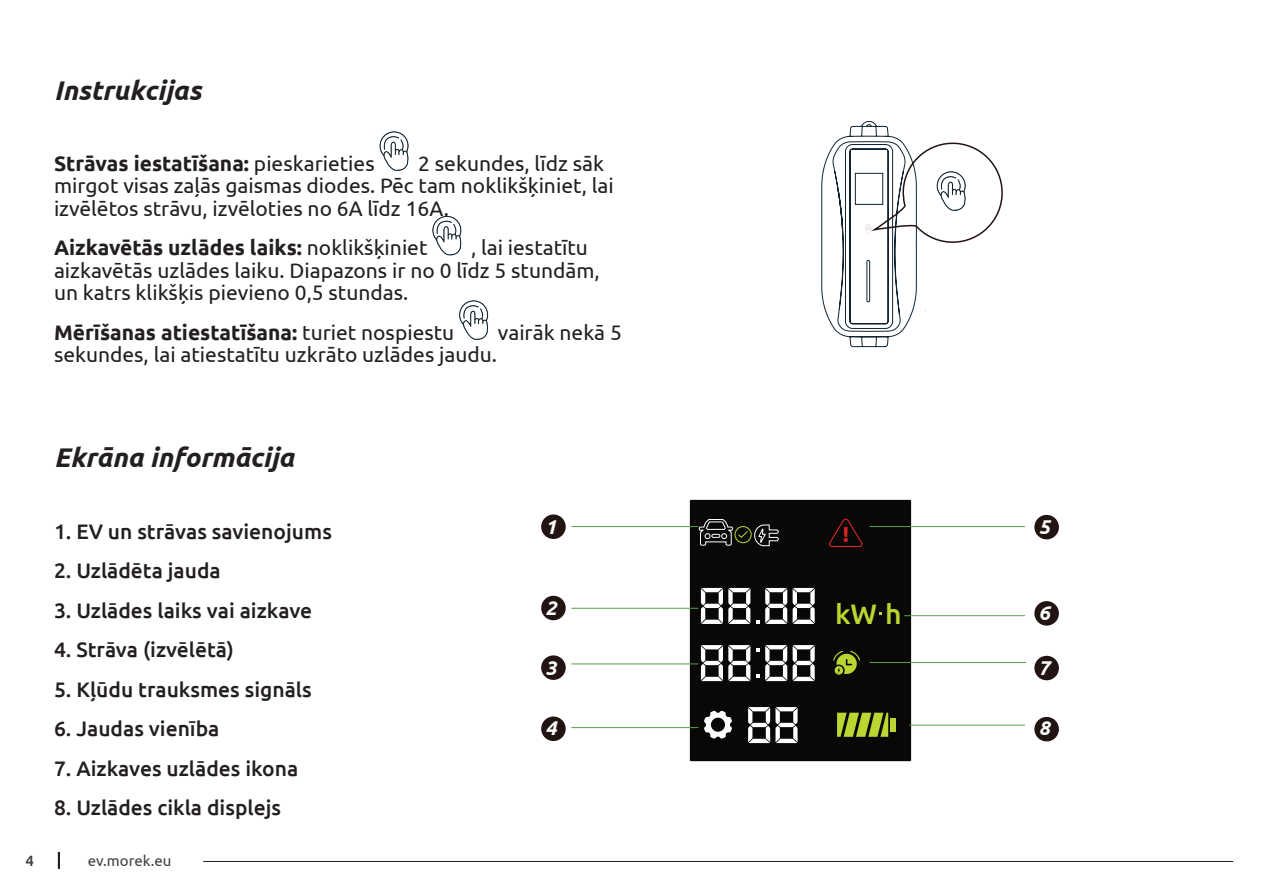
<style>
.page{position:relative;width:1263px;height:893px;background:#fff}
.page>*{position:absolute;margin:0;border:0;box-sizing:border-box;transform-origin:0 0}
.t1{font:500 28.2px "Ubuntu";color:#bcd531}
.t2{font:italic 700 27px "Ubuntu";color:#231f20}
.t3{font:700 21.75px "Ubuntu";color:#da2626}
.t4{font:21px/22.5px "Ubuntu";color:#231f20}
.t5{font:500 21px "Ubuntu";color:#231f20}
.t6{font:700 21px "Ubuntu";color:#231f20}
.t7{font:italic 700 19.95px "Ubuntu";color:#fff}
.t8{font:15px "Ubuntu";color:#413f41}
.t9{font:500 15px "Ubuntu";color:#413f41}
.s1{font-weight:400}
</style>
<div class="page">
<hr style="left:203px;top:861px;width:1030px;height:1px;background:#231f20">
<svg style="left:58px;top:852px;width:2px;height:17px"></svg>
<svg style="left:380px;top:131px;width:29px;height:40px"></svg>
<svg style="left:432px;top:216px;width:30px;height:40px"></svg>
<svg style="left:459px;top:300px;width:30px;height:40px"></svg>
<svg style="left:821px;top:121px;width:182px;height:226px"></svg>
<div style="left:541px;top:514px;width:25px;height:25px;background:#211412;border-radius:50%"></div>
<div style="left:541px;top:596px;width:25px;height:24px;background:#211412;border-radius:50%"></div>
<div style="left:541px;top:655px;width:25px;height:25px;background:#211412;border-radius:50%"></div>
<div style="left:541px;top:716px;width:25px;height:25px;background:#211412;border-radius:50%"></div>
<div style="left:1034px;top:515px;width:25px;height:24px;background:#211412;border-radius:50%"></div>
<div style="left:1034px;top:656px;width:25px;height:24px;background:#211412;border-radius:50%"></div>
<div style="left:1034px;top:601px;width:25px;height:25px;background:#211412;border-radius:50%"></div>
<div style="left:1034px;top:717px;width:25px;height:24px;background:#211412;border-radius:50%"></div>
<div style="left:690px;top:500px;width:221px;height:261px;background:#090807"></div>
<svg style="left:698px;top:519px;width:81px;height:32px;background:#2e2e29"></svg>
<svg style="left:829px;top:518px;width:34px;height:29px"></svg>
<svg style="left:701px;top:588px;width:49px;height:36px"></svg>
<svg style="left:793px;top:588px;width:22px;height:36px"></svg>
<svg style="left:756px;top:588px;width:31px;height:36px"></svg>
<svg style="left:701px;top:645px;width:49px;height:36px"></svg>
<svg style="left:748px;top:707px;width:50px;height:36px"></svg>
<svg style="left:793px;top:645px;width:22px;height:36px"></svg>
<svg style="left:756px;top:645px;width:31px;height:36px"></svg>
<svg style="left:704px;top:711px;width:28px;height:28px"></svg>
<div style="left:891px;top:718px;width:5px;height:13px;background:#bcd531"></div>
<svg style="left:837px;top:713px;width:51px;height:24px"></svg>
<svg style="left:832px;top:650px;width:29px;height:25px"></svg>
<hr style="left:572px;top:526px;width:126px;height:1px;background:#57a04e">
<hr style="left:870px;top:526px;width:155px;height:1px;background:#57a04e">
<hr style="left:904px;top:615px;width:121px;height:1px;background:#57a04e">
<hr style="left:870px;top:662px;width:156px;height:1px;background:#57a04e">
<hr style="left:910px;top:725px;width:115px;height:1px;background:#57a04e">
<hr style="left:572px;top:608px;width:126px;height:1px;background:#57a04e">
<hr style="left:572px;top:663px;width:126px;height:1px;background:#57a04e">
<hr style="left:572px;top:727px;width:126px;height:1px;background:#57a04e">
<p class="t2" style="left:54px;top:74px;width:149px">Instrukcijas</p>
<p class="t6" style="left:54px;top:151px;width:322px">Strāvas iestatīšana: <span class="s1">pieskarieties</span></p>
<p class="t4" style="left:54px;top:152px;width:561px;text-indent:364px">2 sekundes, līdz sāk mirgot visas zaļās gaismas diodes. Pēc tam noklikšķiniet, lai izvēlētos strāvu, izvēloties no 6A līdz 16A.</p>
<p class="t6" style="left:54px;top:235px;width:375px">Aizkavētās uzlādes laiks: <span class="s1">noklikšķiniet</span></p>
<p class="t4" style="left:54px;top:236px;width:547px;text-indent:417px">, lai iestatītu aizkavētās uzlādes laiku. Diapazons ir no 0 līdz 5 stundām, un katrs klikšķis pievieno 0,5 stundas.</p>
<p class="t6" style="left:54px;top:320px;width:402px">Mērīšanas atiestatīšana: <span class="s1">turiet nospiestu</span></p>
<p class="t4" style="left:498px;top:321px;width:126px">vairāk nekā 5</p>
<p class="t4" style="left:54px;top:343px;width:445px">sekundes, lai atiestatītu uzkrāto uzlādes jaudu.</p>
<p class="t2" style="left:54px;top:441px;width:242px">Ekrāna informācija</p>
<p class="t5" style="left:54px;top:518px;width:279px">1. EV un strāvas savienojums</p>
<p class="t5" style="left:54px;top:557px;width:168px">2. Uzlādēta jauda</p>
<p class="t5" style="left:54px;top:597px;width:260px">3. Uzlādes laiks vai aizkave</p>
<p class="t5" style="left:54px;top:636px;width:181px">4. Strāva (izvēlētā)</p>
<p class="t5" style="left:54px;top:676px;width:259px">5. Kļūdu trauksmes signāls</p>
<p class="t5" style="left:54px;top:715px;width:167px">6. Jaudas vienība</p>
<p class="t5" style="left:54px;top:755px;width:246px">7. Aizkaves uzlādes ikona</p>
<p class="t5" style="left:54px;top:794px;width:229px">8. Uzlādes cikla displejs</p>
<p class="t9" style="left:26px;top:851px;width:10px">4</p>
<p class="t8" style="left:88px;top:851px;width:85px">ev.morek.eu</p>
<p class="t7" style="left:545px;top:514px;width:13px">1</p>
<p class="t7" style="left:545px;top:596px;width:13px">2</p>
<p class="t7" style="left:545px;top:655px;width:13px">3</p>
<p class="t7" style="left:545px;top:716px;width:13px">4</p>
<p class="t3" style="left:843px;top:521px;width:8px">!</p>
<h1 class="t1" style="left:835px;top:596px;width:68px">kW h</h1>
<p class="t7" style="left:1038px;top:514px;width:13px">5</p>
<p class="t7" style="left:1038px;top:601px;width:13px">6</p>
<p class="t7" style="left:1038px;top:655px;width:13px">7</p>
<p class="t7" style="left:1038px;top:716px;width:13px">8</p>
</div>
